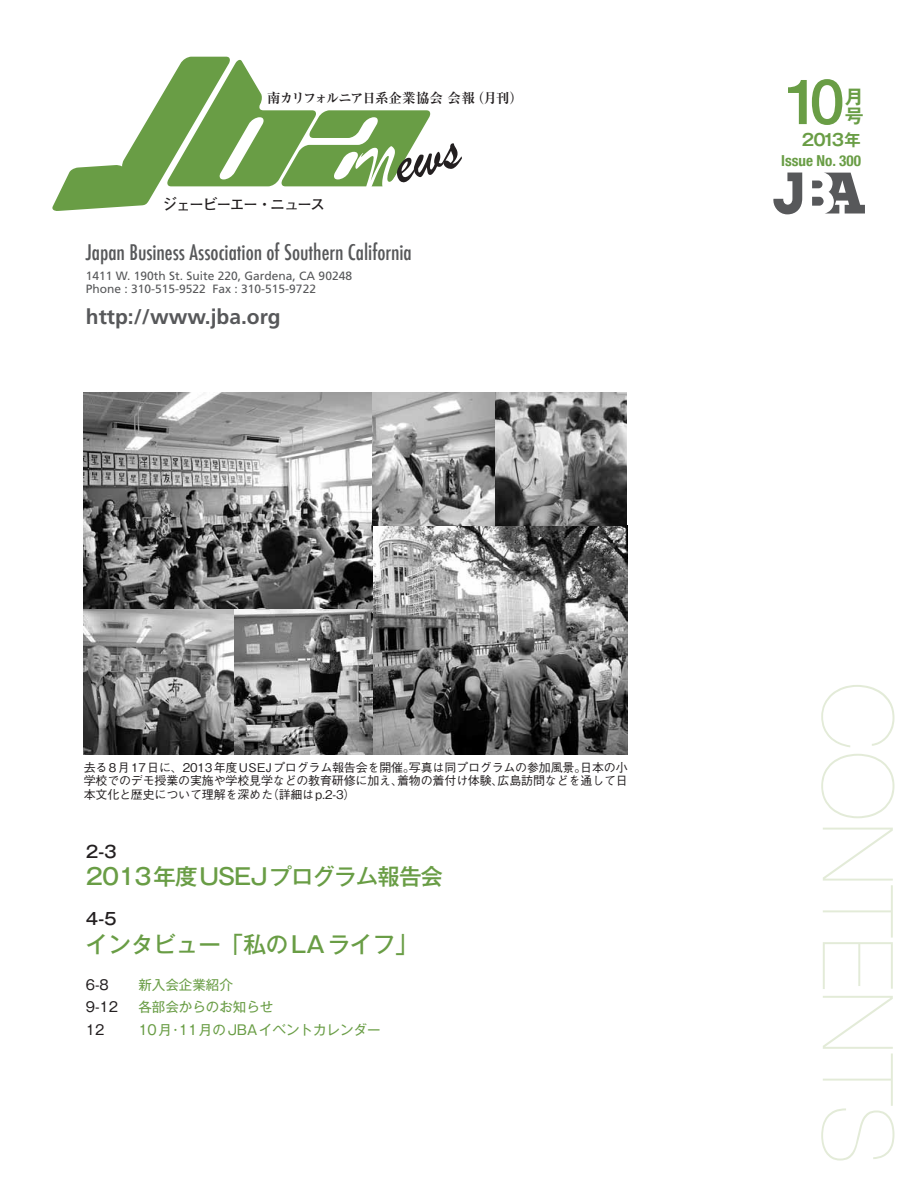
<style>
.page{position:relative;width:917px;height:1190px;background:#fff}
.page>*{position:absolute;margin:0;border:0;box-sizing:border-box;transform-origin:0 0}
.t1{font:200 98.1px "Helvetica Neue";letter-spacing:.01em;color:#e3ebd8}
.t2{font:500 63px "Helvetica Neue LT Std";color:#699d45}
.t3{font:italic 60.9px "Brush Script";color:#231f20}
.t4{font:500 22.5px "Gothic MB101 Pro";letter-spacing:-.04em;color:#699d45}
.t5{font:500 22.5px "Gothic MB101 Pro";color:#699d45}
.t6{font:500 condensed 21px "Futura";color:#57585a}
.t7{font:700 21px "Frutiger LT Std";color:#57585a}
.t8{font:700 18.9px/18.9px "Gothic MB101 Pro De";color:#699d45}
.t9{font:500 16.5px "Gothic MB101 Pro";color:#231f20}
.t10{font:700 16.35px "Gothic MB101 Pro De";color:#699d45}
.t11{font:700 condensed 15.15px "Helvetica Neue";color:#699d45}
.t12{font:700 15px "Futo Go B101 Pro";letter-spacing:-.115em;color:#231f20}
.t13{font:13.5px "Gothic MB101 Pro";color:#699d45}
.t14{font:700 13.5px "Ryumin Pro";letter-spacing:-.065em;color:#231f20}
.t15{font:13.5px "Gothic MB101 Pro";color:#231f20}
.t16{font:500 12px/13.5px "Gothic BBB Pro";letter-spacing:-.015em;color:#231f20;text-align:justify}
.t17{font:12px/13.5px "Frutiger LT Std";color:#57585a}
.s1{color:#fff}
</style>
<div class="page">
<img style="left:372px;top:393px;width:255px;height:361px">
<svg style="left:773px;top:172px;width:92px;height:42px"></svg>
<svg style="left:122px;top:57px;width:308px;height:145px"></svg>
<svg style="left:52px;top:165px;width:96px;height:46px"></svg>
<img style="left:84px;top:392px;width:288px;height:218px">
<img style="left:84px;top:609px;width:156px;height:145px">
<img style="left:235px;top:610px;width:137px;height:144px">
<p class="t14" style="left:267px;top:87px;width:257px">南カリフォルニア日系企業協会 会報（月刊）</p>
<p class="t12" style="left:163px;top:193px;width:164px">ジェービーエー・ニュース</p>
<h3 class="t3" style="left:351px;top:138px;width:103px;rotate:-15deg"><span class="s1">N</span>ews</h3>
<h3 class="t6" style="left:86px;top:239px;width:328px">Japan Business Association of Southern California</h3>
<p class="t17" style="left:86px;top:269px;width:268px">1411 W. 190th St. Suite 220, Gardena, CA 90248<br>Phone : 310-515-9522 Fax : 310-515-9722</p>
<h3 class="t7" style="left:86px;top:304px;width:196px">http://www.jba.org</h3>
<p class="t16" style="left:84px;top:759px;width:546px">去る8月17日に、2013年度USEJプログラム報告会を開催。写真は同プログラムの参加風景。日本の小学校でのデモ授業の実施や学校見学などの教育研修に加え、着物の着付け体験、広島訪問などを通して日本文化と歴史について理解を深めた（詳細はp.2-3）</p>
<h3 class="t9" style="left:86px;top:837px;width:49px">2-3　</h3>
<h3 class="t4" style="left:86px;top:858px;width:359px">2013年度USEJプログラム報告会</h3>
<h3 class="t9" style="left:86px;top:905px;width:32px">4-5</h3>
<h3 class="t5" style="left:86px;top:925px;width:333px">インタビュー「私のLAライフ」</h3>
<p class="t15" style="left:86px;top:973px;width:24px">6-8</p>
<p class="t13" style="left:138px;top:973px;width:96px">新入会企業紹介</p>
<p class="t15" style="left:86px;top:996px;width:34px">9-12</p>
<p class="t13" style="left:138px;top:996px;width:136px">各部会からのお知らせ</p>
<p class="t15" style="left:86px;top:1018px;width:20px">12</p>
<p class="t13" style="left:138px;top:1018px;width:244px">10月・11月のJBAイベントカレンダー</p>
<h2 class="t2" style="left:785px;top:64px;width:61px">10</h2>
<h3 class="t8" style="left:845px;top:85px;width:20px">月号</h3>
<h3 class="t10" style="left:802px;top:126px;width:61px">2013 年</h3>
<p class="t11" style="left:781px;top:151px;width:81px">Issue No. 300</p>
<h1 class="t1" style="left:914px;top:682px;width:484px;rotate:90deg">CONTENTS</h1>
</div>
